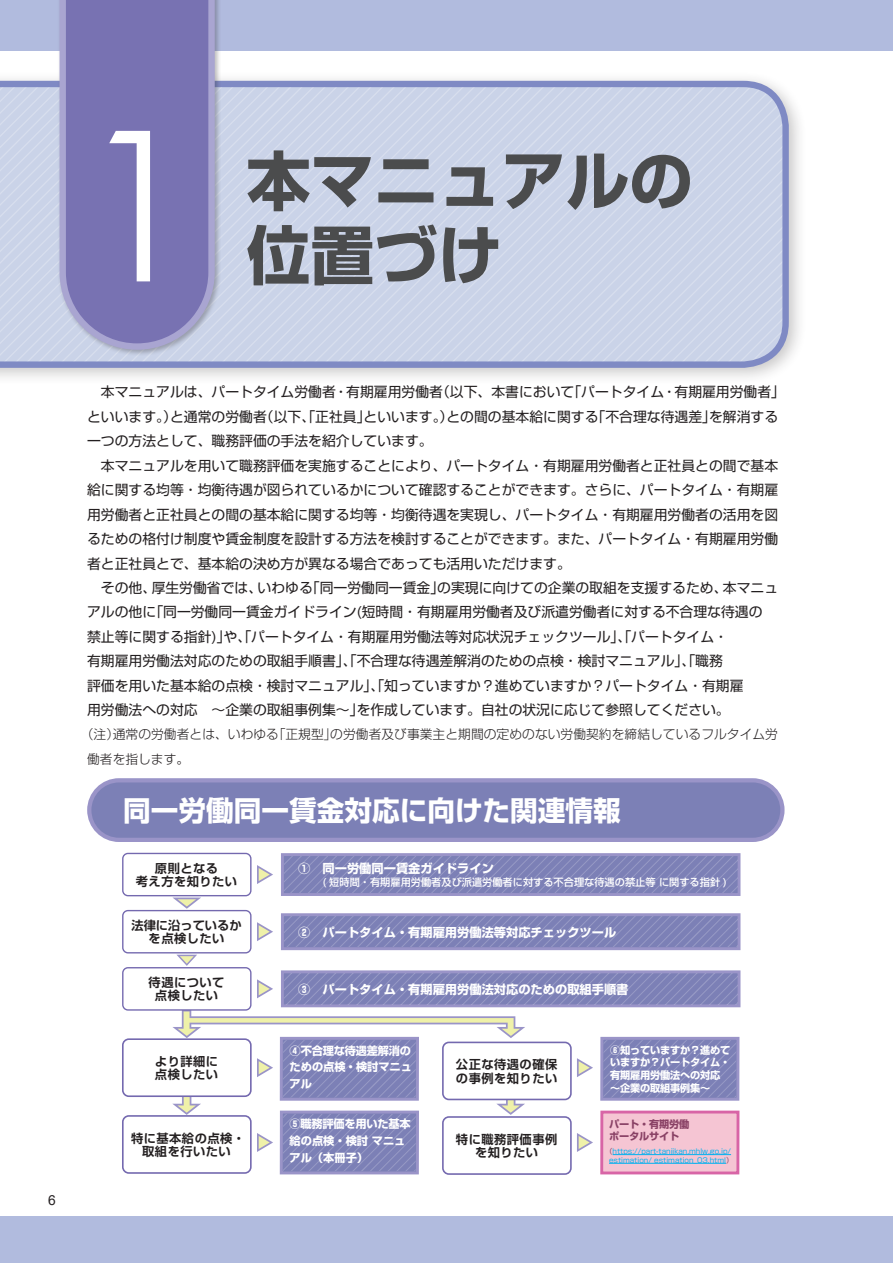
<style>
.page{position:relative;width:893px;height:1263px;background:#fff}
.page>*{position:absolute;margin:0;border:0;box-sizing:border-box;transform-origin:0 0}
.t1{font:300 212.55px "Futura BT";color:#fff}
.t2{font:700 63.75px/74.4px "Shin Go Pro";color:#4b4c4d}
.t3{font:700 27.6px "Shin Go Pro";color:#fff}
.t4{font:13.8px/24.5px "Shin Go Pro";color:#231f20}
.t5{font:13.8px "Arial";color:#231f20}
.t6{font:300 12.75px/24.5px "Shin Go Pro";letter-spacing:.005em;color:#231f20}
.t7{font:700 12.3px/13.5px "Shin Go Pro De";letter-spacing:.04em;color:#231f20;text-align:center}
.t8{font:700 12.3px "Shin Go Pro";color:#fff}
.t9{font:700 12.3px/13.5px "Shin Go Pro De";color:#231f20;text-align:center}
.t10{font:700 11.25px/16.8px "Shin Go Pro";letter-spacing:-.01em;color:#fff;text-align:justify}
.t11{font:700 10.2px/12.8px "Shin Go Pro";letter-spacing:-.02em;color:#fff}
.t12{font:500 10.2px "Shin Go Pro";color:#fff}
.t13{font:700 10.2px/12.8px "Shin Go Pro";letter-spacing:-.02em;color:#894165}
.t14{font:7.2px/8.7px "Shin Go Pro";color:#00b1ef;text-align:center}
.s1{color:#894165}
</style>
<div class="page">
<div style="left:0;top:71px;width:807px;height:315px;background:#231f20;opacity:.25"></div>
<svg style="left:0;top:78px;width:792px;height:293px"></svg>
<div style="left:0;top:0;width:893px;height:51px;background:#b1bbde"></div>
<div style="left:0;top:1216px;width:893px;height:47px;background:#b1bbde"></div>
<div style="left:89px;top:780px;width:693px;height:60px;background:#7c80b6;border-radius:30px"></div>
<div style="left:87px;top:778px;width:697px;height:64px;border:4px solid #9a94c8;border-radius:30px"></div>
<div style="left:57px;top:0;width:164px;height:356px;background:#231f20;opacity:.3"></div>
<svg style="left:56px;top:0;width:162px;height:353px"></svg>
<svg style="left:172px;top:1097px;width:29px;height:18px"></svg>
<svg style="left:496px;top:1100px;width:29px;height:15px"></svg>
<svg style="left:172px;top:897px;width:29px;height:12px"></svg>
<div style="left:122px;top:853px;width:130px;height:43px;border:1px solid #7469af;border-radius:5px"></div>
<svg style="left:257px;top:865px;width:16px;height:19px"></svg>
<div style="left:281px;top:853px;width:459px;height:43px;border:3px solid #9a94c8"></div>
<img style="left:284px;top:856px;width:453px;height:37px">
<div style="left:281px;top:913px;width:459px;height:37px;border:3px solid #9a94c8"></div>
<img style="left:284px;top:916px;width:453px;height:31px">
<svg style="left:257px;top:922px;width:16px;height:19px"></svg>
<div style="left:122px;top:910px;width:130px;height:43px;border:1px solid #7469af;border-radius:5px"></div>
<svg style="left:177px;top:955px;width:20px;height:11px"></svg>
<div style="left:281px;top:970px;width:459px;height:37px;border:3px solid #9a94c8"></div>
<img style="left:284px;top:974px;width:453px;height:30px">
<div style="left:280px;top:1037px;width:139px;height:64px;border:3px solid #9a94c8"></div>
<img style="left:283px;top:1040px;width:133px;height:57px">
<svg style="left:257px;top:979px;width:16px;height:19px"></svg>
<svg style="left:257px;top:1058px;width:16px;height:19px"></svg>
<svg style="left:257px;top:1133px;width:16px;height:19px"></svg>
<svg style="left:577px;top:1058px;width:16px;height:19px"></svg>
<svg style="left:577px;top:1133px;width:16px;height:19px"></svg>
<div style="left:122px;top:1038px;width:130px;height:59px;border:2px solid #7469af;border-radius:6px"></div>
<div style="left:122px;top:1115px;width:130px;height:59px;border:2px solid #7469af;border-radius:6px"></div>
<div style="left:442px;top:1041px;width:130px;height:59px;border:2px solid #7469af;border-radius:6px"></div>
<div style="left:442px;top:1116px;width:130px;height:59px;border:2px solid #7469af;border-radius:6px"></div>
<div style="left:280px;top:1110px;width:139px;height:64px;border:3px solid #9a94c8"></div>
<img style="left:283px;top:1114px;width:133px;height:57px">
<div style="left:600px;top:1037px;width:139px;height:64px;border:3px solid #9a94c8"></div>
<img style="left:603px;top:1040px;width:133px;height:57px">
<div style="left:602px;top:1112px;width:136px;height:61px;background:#f5c5d3"></div>
<div style="left:600px;top:1110px;width:139px;height:64px;border:3px solid #d865a6"></div>
<hr style="left:613px;top:1154px;width:118px;height:1px;background:#00b1ef">
<hr style="left:609px;top:1163px;width:117px;height:1px;background:#00b1ef">
<svg style="left:172px;top:1011px;width:353px;height:27px"></svg>
<div style="left:122px;top:967px;width:130px;height:44px;border:1px solid #7469af;border-radius:5px"></div>
<h1 class="t1" style="left:80px;top:77px;width:124px">1</h1>
<h2 class="t2" style="left:247px;top:137px;width:448px">本マニュアルの位置づけ</h2>
<p class="t5" style="left:48px;top:1191px;width:9px">6</p>
<p class="t4" style="left:87px;top:378px;width:699px">　本マニュアルは、パートタイム労働者・有期雇用労働者（以下、本書において「パートタイム・有期雇用労働者」といいます。）と通常の労働者（以下、「正社員」といいます。）との間の基本給に関する「不合理な待遇差」を解消する一つの方法として、職務評価の手法を紹介しています。<br>　本マニュアルを用いて職務評価を実施することにより、パートタイム・有期雇用労働者と正社員との間で基本給に関する均等・均衡待遇が図られているかについて確認することができます。さらに、パートタイム・有期雇用労働者と正社員との間の基本給に関する均等・均衡待遇を実現し、パートタイム・有期雇用労働者の活用を図るための格付け制度や賃金制度を設計する方法を検討することができます。また、パートタイム・有期雇用労働者と正社員とで、基本給の決め方が異なる場合であっても活用いただけます。<br>　その他、厚生労働省では、いわゆる「同一労働同一賃金」の実現に向けての企業の取組を支援するため、本マニュアルの他に「同一労働同一賃金ガイドライン(短時間・有期雇用労働者及び派遣労働者に対する不合理な待遇の<br>禁止等に関する指針)」や、「パートタイム・有期雇用労働法等対応状況チェックツール」、「パートタイム・<br>有期雇用労働法対応のための取組手順書」、「不合理な待遇差解消のための点検・検討マニュアル」、「職務<br>評価を用いた基本給の点検・検討マニュアル」、「知っていますか？進めていますか？パートタイム・有期雇<br>用労働法への対応　～企業の取組事例集～」を作成しています。自社の状況に応じて参照してください。</p>
<p class="t6" style="left:87px;top:721px;width:692px;text-indent:-6px">（注）通常の労働者とは、いわゆる「正規型」の労働者及び事業主と期間の定めのない労働契約を締結しているフルタイム労働者を指します。</p>
<h3 class="t3" style="left:123px;top:789px;width:499px">同一労働同一賃金対応に向けた関連情報</h3>
<p class="t7" style="left:136px;top:860px;width:103px">原則となる<br>考え方を知りたい</p>
<p class="t9" style="left:131px;top:917px;width:112px">法律に沿っているかを点検したい</p>
<p class="t7" style="left:149px;top:974px;width:77px">待遇について点検したい</p>
<p class="t7" style="left:155px;top:1053px;width:65px;text-align:left">より詳細に点検したい</p>
<p class="t7" style="left:131px;top:1130px;width:116px">特に基本給の点検・取組を行いたい</p>
<p class="t8" style="left:298px;top:859px;width:197px">①　同一労働同一賃金ガイドライン</p>
<p class="t12" style="left:322px;top:874px;width:407px">( 短時間・有期雇用労働者及び派遣労働者に対する不合理な待遇の禁止等 に関する指針 )</p>
<p class="t8" style="left:298px;top:922px;width:320px">②　パートタイム・有期雇用労働法等対応チェックツール</p>
<p class="t8" style="left:298px;top:979px;width:332px">③　パートタイム・有期雇用労働法対応のための取組手順書</p>
<p class="t10" style="left:290px;top:1041px;width:124px">④不合理な待遇差解消のための点検・検討マニュアル</p>
<p class="t10" style="left:290px;top:1114px;width:123px;text-align:left">⑤職務評価を用いた基本給の点検・検討 マニュアル（本冊子）</p>
<p class="t7" style="left:456px;top:1056px;width:103px;text-align:left">公正な待遇の確保の事例を知りたい</p>
<p class="t7" style="left:456px;top:1131px;width:103px">特に職務評価事例を知りたい</p>
<p class="t11" style="left:610px;top:1042px;width:122px">⑥知っていますか？進めていますか？パートタイム・有期雇用労働法への対応～企業の取組事例集～</p>
<p class="t13" style="left:609px;top:1116px;width:82px">パート・有期労働ポータルサイト</p>
<p class="t14" style="left:605px;top:1146px;width:129px"><span class="s1">（</span>https://part-tanjikan.mhlw.go.jp/ estimation/ estimation_03.html<span class="s1">）</span></p>
</div>
